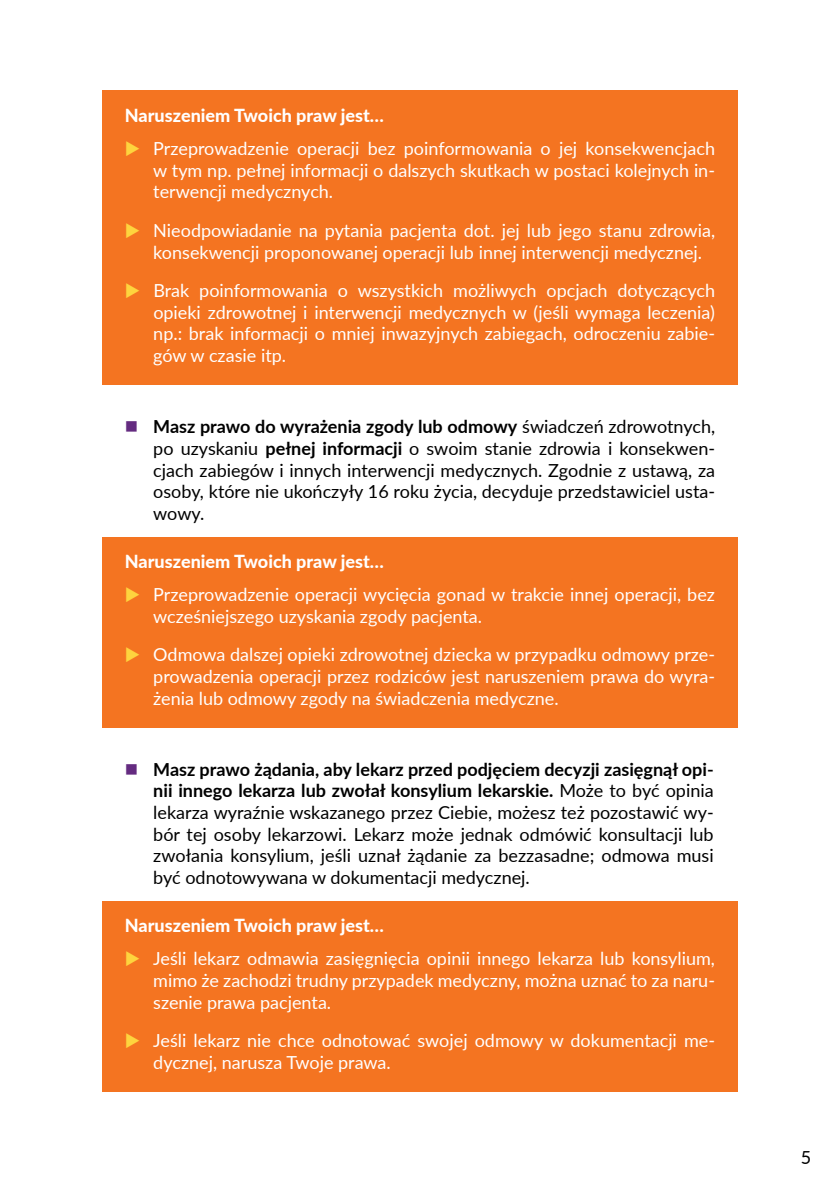
<style>
.page{position:relative;width:840px;height:1191px;background:#fff}
.page>*{position:absolute;margin:0;border:0;box-sizing:border-box;transform-origin:0 0}
.t1{font:18px/21.6px "Lato";color:#fff;text-align:justify}
.t2{font:18px/21.6px "Lato";color:#000;text-align:justify}
.t3{font:800 18px "Lato";color:#fff}
.s1{font-weight:700}
</style>
<div class="page">
<div style="left:102px;top:537px;width:635px;height:190px;background:#f47421"></div>
<div style="left:102px;top:901px;width:635px;height:190px;background:#f47421"></div>
<div style="left:102px;top:91px;width:635px;height:294px;background:#f47421"></div>
<p class="t3" style="left:125px;top:102px;width:260px">Naruszeniem Twoich praw jest…</p>
<p class="t1" style="left:153px;top:137px;width:563px">Przeprowadzenie operacji bez poinformowania o jej konsekwencjach w tym np. pełnej informacji o dalszych skutkach w postaci kolejnych in&shy;terwencji medycznych.</p>
<p class="t1" style="left:153px;top:219px;width:563px">Nieodpowiadanie na pytania pacjenta dot. jej lub jego stanu zdrowia, konsekwencji proponowanej operacji lub innej interwencji medycznej.</p>
<p class="t1" style="left:153px;top:279px;width:563px">Brak poinformowania o wszystkich możliwych opcjach dotyczących opieki zdrowotnej i interwencji medycznych w (jeśli wymaga leczenia) np.: brak informacji o mniej inwazyjnych zabiegach, odroczeniu zabie&shy;gów w czasie itp.</p>
<p class="t2" style="left:153px;top:415px;width:563px"><span class="s1">Masz prawo do wyrażenia zgody lub odmowy</span> świadczeń zdrowotnych, po uzyskaniu <span class="s1">pełnej informacji</span> o swoim stanie zdrowia i konsekwen&shy;cjach zabiegów i innych interwencji medycznych. Zgodnie z ustawą, za osoby, które nie ukończyły 16 roku życia, decyduje przedstawiciel usta&shy;wowy.</p>
<p class="t3" style="left:125px;top:548px;width:260px">Naruszeniem Twoich praw jest…</p>
<p class="t1" style="left:153px;top:583px;width:563px">Przeprowadzenie operacji wycięcia gonad w trakcie innej operacji, bez wcześniejszego uzyskania zgody pacjenta.</p>
<p class="t1" style="left:153px;top:643px;width:563px">Odmowa dalszej opieki zdrowotnej dziecka w przypadku odmowy prze&shy;prowadzenia operacji przez rodziców jest naruszeniem prawa do wyra&shy;żenia lub odmowy zgody na świadczenia medyczne.</p>
<p class="t2" style="left:153px;top:757px;width:561px"><span class="s1">Masz prawo żądania, aby lekarz przed podjęciem decyzji zasięgnął opi&shy;nii innego lekarza lub zwołał konsylium lekarskie.</span> Może to być opinia lekarza wyraźnie wskazanego przez Ciebie, możesz też pozostawić wy&shy;bór tej osoby lekarzowi. Lekarz może jednak odmówić konsultacji lub zwołania konsylium, jeśli uznał żądanie za bezzasadne; odmowa musi być odnotowywana w dokumentacji medycznej.</p>
<p class="t3" style="left:125px;top:912px;width:260px">Naruszeniem Twoich praw jest…</p>
<p class="t1" style="left:153px;top:947px;width:563px">Jeśli lekarz odmawia zasięgnięcia opinii innego lekarza lub konsylium, mimo że zachodzi trudny przypadek medyczny, można uznać to za naru&shy;szenie prawa pacjenta.</p>
<p class="t1" style="left:153px;top:1029px;width:563px">Jeśli lekarz nie chce odnotować swojej odmowy w dokumentacji me&shy;dycznej, narusza Twoje prawa.</p>
<p class="t2" style="left:800px;top:1147px;width:12px">5</p>
</div>
